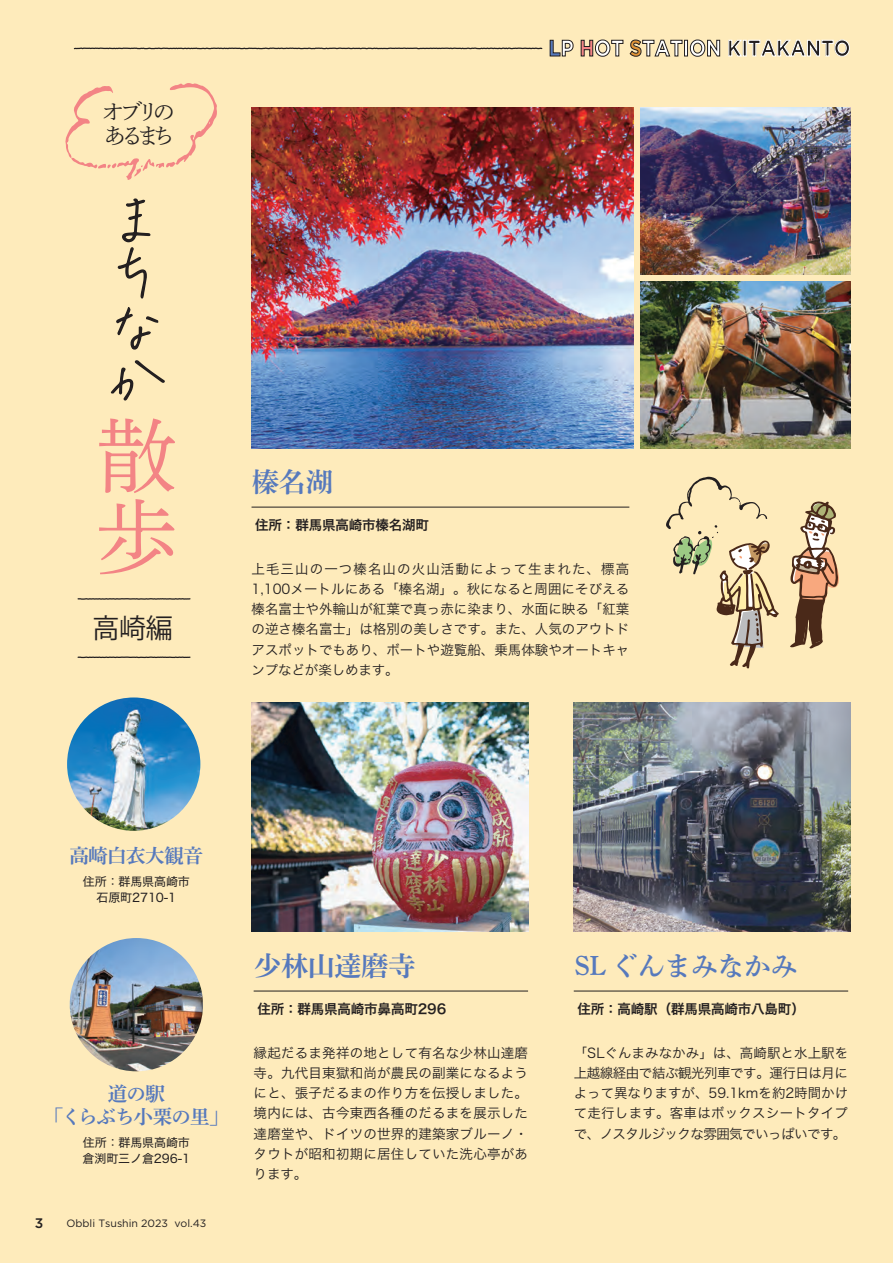
<style>
.page{position:relative;width:893px;height:1263px;background:#feebbb}
.page>*{position:absolute;margin:0;border:0;box-sizing:border-box;transform-origin:0 0}
.t1{font:81.75px/81.8px "Shuei Min Pr 6 N L";color:#f38485}
.t2{font:27px "Shuei Min Pr 6 N B";letter-spacing:-.01em;color:#5679bd}
.t3{font:27px "Shuei Min Pr 6 B 83 pv RKSJ H";color:#231f20}
.t4{font:700 22.5px "Gotham";color:#fff;scale:.87 1}
.t5{font:22.2px/24.3px "Shuei Min Pr 6 N L";letter-spacing:-.25em;color:#231f20}
.t6{font:19.5px/22.5px "Shuei Min Pr 6 N B";letter-spacing:-.035em;color:#5679bd;text-align:center}
.t7{font:500 13.8px "Gotham";color:#231f20}
.t8{font:13.5px/20.2px "Hira Kaku Std W3";color:#231f20;text-align:justify}
.t9{font:13.5px "Hira Kaku Std W6";letter-spacing:-.01em;color:#231f20}
.t10{font:12px/16.5px "Hira Kaku Std W4";letter-spacing:-.01em;color:#231f20;text-align:center}
.t11{font:10.65px "Gotham";color:#231f20}
.s1{color:#5679bd}
.s2{color:#f38485}
.s3{color:#e19437}
.s4{color:#231f20}
</style>
<div class="page">
<img style="left:251px;top:107px;width:382px;height:342px">
<img style="left:251px;top:703px;width:277px;height:228px">
<img style="left:574px;top:703px;width:276px;height:228px">
<img style="left:640px;top:107px;width:210px;height:167px">
<img style="left:640px;top:282px;width:210px;height:167px">
<svg style="left:73px;top:47px;width:470px;height:3px"></svg>
<svg style="left:550px;top:40px;width:24px;height:17px"></svg>
<svg style="left:581px;top:39px;width:42px;height:18px"></svg>
<svg style="left:629px;top:40px;width:54px;height:17px"></svg>
<div style="left:684px;top:40px;width:4px;height:16px;border:1px solid #231f20"></div>
<svg style="left:690px;top:39px;width:30px;height:18px"></svg>
<svg style="left:728px;top:40px;width:14px;height:16px"></svg>
<div style="left:743px;top:40px;width:3px;height:16px;border:1px solid #fff"></div>
<svg style="left:748px;top:40px;width:102px;height:17px"></svg>
<svg style="left:110px;top:360px;width:55px;height:41px"></svg>
<svg style="left:77px;top:598px;width:114px;height:2px"></svg>
<svg style="left:77px;top:656px;width:114px;height:3px"></svg>
<svg style="left:65px;top:83px;width:152px;height:267px"></svg>
<hr style="left:252px;top:507px;width:377px;height:1px;background:#231f20">
<hr style="left:254px;top:991px;width:274px;height:1px;background:#231f20">
<hr style="left:574px;top:991px;width:274px;height:1px;background:#231f20">
<img style="left:67px;top:697px;width:133px;height:134px;border-radius:67px">
<img style="left:70px;top:938px;width:133px;height:133px;border-radius:67px">
<svg style="left:790px;top:501px;width:49px;height:148px"></svg>
<svg style="left:666px;top:477px;width:113px;height:191px"></svg>
<h3 class="t5" style="left:102px;top:96px;width:75px">オブリのあるまち</h3>
<h3 class="t4" style="left:549px;top:35px;width:349px"><span class="s1">L</span>P <span class="s2">H</span>OT <span class="s3">S</span>TATION <span class="s4">KITAKANTO</span></h3>
<h1 class="t1" style="left:96px;top:403px;width:81px">散歩</h1>
<h2 class="t3" style="left:92px;top:612px;width:82px">高崎編</h2>
<h2 class="t2" style="left:252px;top:467px;width:82px">榛名湖</h2>
<p class="t9" style="left:255px;top:515px;width:175px">住所：群馬県高崎市榛名湖町</p>
<p class="t8" style="left:252px;top:558px;width:379px">上毛三山の一つ榛名山の火山活動によって生まれた、標高1,100メートルにある「榛名湖」。秋になると周囲にそびえる榛名富士や外輪山が紅葉で真っ赤に染まり、水面に映る「紅葉の逆さ榛名富士」は格別の美しさです。また、人気のアウトドアスポットでもあり、ボートや遊覧船、乗馬体験やオートキャンプなどが楽しめます。</p>
<h3 class="t6" style="left:69px;top:845px;width:135px">高崎白衣大観音</h3>
<p class="t10" style="left:83px;top:873px;width:109px">住所：群馬県高崎市石原町2710-1</p>
<h3 class="t6" style="left:44px;top:1083px;width:186px">道の駅<br>「くらぶち小栗の里」</h3>
<p class="t10" style="left:83px;top:1134px;width:109px;text-align:left">住所：群馬県高崎市倉渕町三ノ倉296-1</p>
<p class="t7" style="left:35px;top:1215px;width:10px">3</p>
<p class="t11" style="left:67px;top:1216px;width:141px">Obbli Tsushin 2023 vol.43</p>
<h2 class="t2" style="left:254px;top:951px;width:163px">少林山達磨寺</h2>
<p class="t9" style="left:257px;top:998px;width:190px">住所：群馬県高崎市鼻高町296</p>
<p class="t8" style="left:254px;top:1042px;width:276px">縁起だるま発祥の地として有名な少林山達磨寺。九代目東獄和尚が農民の副業になるようにと、張子だるまの作り方を伝授しました。境内には、古今東西各種のだるまを展示した達磨堂や、ドイツの世界的建築家ブルーノ・タウトが昭和初期に居住していた洗心亭があります。</p>
<h2 class="t2" style="left:574px;top:951px;width:225px">SL ぐんまみなかみ</h2>
<p class="t9" style="left:577px;top:998px;width:229px">住所：高崎駅（群馬県高崎市八島町）</p>
<p class="t8" style="left:574px;top:1042px;width:276px">「SLぐんまみなかみ」は、高崎駅と水上駅を上越線経由で結ぶ観光列車です。運行日は月によって異なりますが、59.1kmを約2時間かけて走行します。客車はボックスシートタイプで、ノスタルジックな雰囲気でいっぱいです。</p>
</div>
